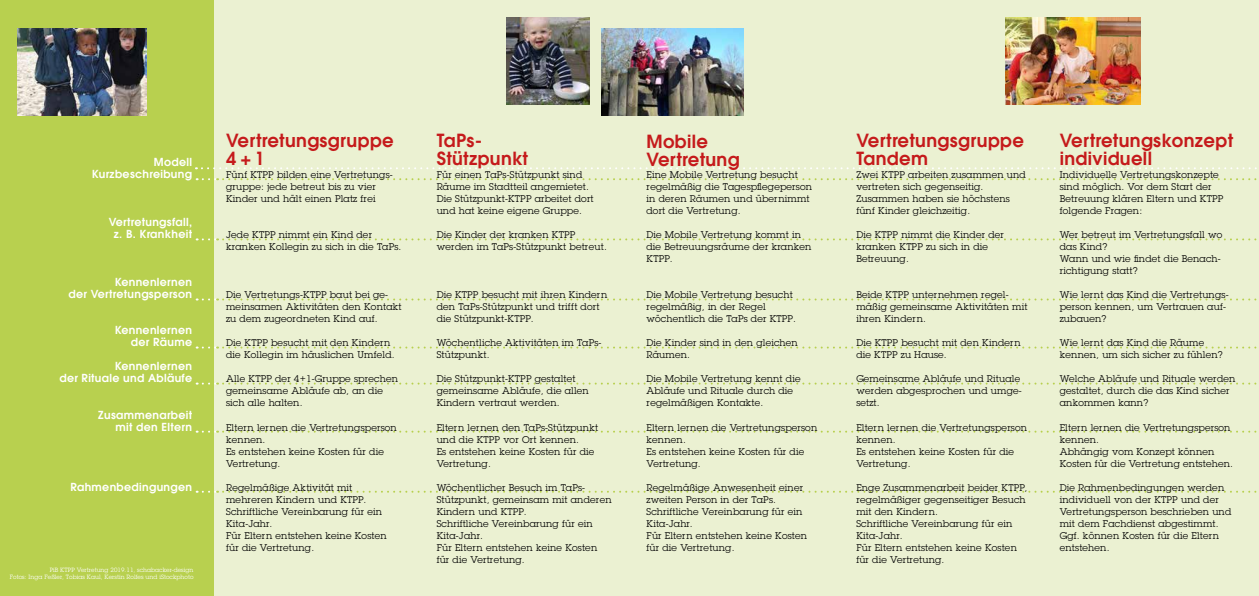
<style>
.page{position:relative;width:1259px;height:596px;background:#fff}
.page>*{position:absolute;margin:0;border:0;box-sizing:border-box;transform-origin:0 0}
.t1{font:600 18px/18px "ITC Avant Garde Std";letter-spacing:.02em;color:#c51a1b}
.t2{font:600 11px/12px "ITC Avant Garde Std";letter-spacing:.03em;color:#fff;text-align:right}
.t3{font:9.5px/12px "Lubalin Graph Std";letter-spacing:.02em;color:#000}
.t4{font:6px/7px "Lubalin Graph Std";letter-spacing:.01em;color:#fff;text-align:right}
</style>
<div class="page">
<div style="left:207px;top:0;width:1052px;height:595px;background:#ebf1d2"></div>
<div style="left:0;top:0;width:213px;height:595px;background:#b8d04f"></div>
<img style="left:507px;top:17px;width:83px;height:87px">
<img style="left:17px;top:28px;width:129px;height:88px">
<img style="left:602px;top:28px;width:141px;height:88px">
<img style="left:1005px;top:17px;width:135px;height:87px">
<svg style="left:197px;top:178px;width:1060px;height:2px"></svg>
<svg style="left:197px;top:238px;width:1060px;height:2px"></svg>
<svg style="left:197px;top:298px;width:1060px;height:2px"></svg>
<svg style="left:197px;top:346px;width:1060px;height:2px"></svg>
<svg style="left:197px;top:382px;width:1060px;height:2px"></svg>
<svg style="left:197px;top:430px;width:1060px;height:2px"></svg>
<svg style="left:197px;top:490px;width:1060px;height:2px"></svg>
<svg style="left:196px;top:167px;width:1061px;height:2px"></svg>
<p class="t2" style="left:92px;top:156px;width:102px">Modell<br>Kurzbeschreibung</p>
<p class="t2" style="left:109px;top:216px;width:85px;text-align:center">Vertretungsfall, z. B. Krankheit</p>
<p class="t2" style="left:68px;top:276px;width:125px">Kennenlernen<br>der Vertretungsperson</p>
<p class="t2" style="left:115px;top:324px;width:79px">Kennenlernen der Räume</p>
<p class="t2" style="left:59px;top:360px;width:134px">Kennenlernen<br>der Rituale und Abläufe</p>
<p class="t2" style="left:98px;top:408px;width:95px">Zusammenarbeit mit den Eltern</p>
<p class="t2" style="left:70px;top:480px;width:123px">Rahmenbedingungen</p>
<p class="t4" style="left:10px;top:566px;width:185px">PiB KTPP Vertretung 2019.11, schabacker-design<br>Fotos: Inga Feßler, Tobias Kaul, Kerstin Rolfes und iStockphoto</p>
<h1 class="t1" style="left:226px;top:131px;width:169px">Vertretungsgruppe<br>4 + 1</h1>
<p class="t3" style="left:226px;top:169px;width:168px">Fünf KTPP bilden eine Vertretungs&shy;gruppe: jede betreut bis zu vier<br>Kinder und hält einen Platz frei</p>
<p class="t3" style="left:226px;top:229px;width:177px">Jede KTPP nimmt ein Kind der kranken Kollegin zu sich in die TaPs.</p>
<p class="t3" style="left:226px;top:289px;width:177px">Die Vertretungs-KTPP baut bei ge&shy;meinsamen Aktivitäten den Kontakt zu dem zugeordneten Kind auf.</p>
<p class="t3" style="left:226px;top:337px;width:170px">Die KTPP besucht mit den Kindern die Kollegin im häuslichen Umfeld.</p>
<p class="t3" style="left:226px;top:373px;width:173px">Alle KTPP der 4+1-Gruppe sprechen gemeinsame Abläufe ab, an die sich alle halten.</p>
<p class="t3" style="left:226px;top:421px;width:172px">Eltern lernen die Vertretungsperson kennen.<br>Es entstehen keine Kosten für die<br>Vertretung.</p>
<p class="t3" style="left:226px;top:481px;width:162px">Regelmäßige Aktivität mit mehreren Kindern und KTPP.<br>Schriftliche Vereinbarung für ein<br>Kita-Jahr.<br>Für Eltern entstehen keine Kosten für die Vertretung.</p>
<h1 class="t1" style="left:437px;top:131px;width:93px">TaPs-<br>Stützpunkt</h1>
<p class="t3" style="left:437px;top:169px;width:158px">Für einen TaPs-Stützpunkt sind<br>Räume im Stadtteil angemietet.<br>Die Stützpunkt-KTPP arbeitet dort und hat keine eigene Gruppe.</p>
<p class="t3" style="left:437px;top:229px;width:172px">Die Kinder der kranken KTPP werden im TaPs-Stützpunkt betreut.</p>
<p class="t3" style="left:437px;top:289px;width:172px">Die KTPP besucht mit ihren Kindern den TaPs-Stützpunkt und trifft dort die Stützpunkt-KTPP.</p>
<p class="t3" style="left:437px;top:337px;width:166px">Wöchentliche Aktivitäten im TaPs-<br>Stützpunkt.</p>
<p class="t3" style="left:437px;top:373px;width:154px">Die Stützpunkt-KTPP gestaltet gemeinsame Abläufe, die allen<br>Kindern vertraut werden.</p>
<p class="t3" style="left:437px;top:421px;width:163px">Eltern lernen den TaPs-Stützpunkt und die KTPP vor Ort kennen.<br>Es entstehen keine Kosten für die<br>Vertretung.</p>
<p class="t3" style="left:437px;top:481px;width:177px">Wöchentlicher Besuch im TaPs-<br>Stützpunkt, gemeinsam mit anderen<br>Kindern und KTPP.<br>Schriftliche Vereinbarung für ein<br>Kita-Jahr.<br>Für Eltern entstehen keine Kosten für die Vertretung.</p>
<h1 class="t1" style="left:646px;top:132px;width:95px">Mobile<br>Vertretung</h1>
<p class="t3" style="left:646px;top:169px;width:167px">Eine Mobile Vertretung besucht regelmäßig die Tagespflegeperson in deren Räumen und übernimmt dort die Vertretung.</p>
<p class="t3" style="left:646px;top:229px;width:167px">Die Mobile Vertretung kommt in die Betreuungsräume der kranken<br>KTPP.</p>
<p class="t3" style="left:646px;top:289px;width:151px">Die Mobile Vertretung besucht regelmäßig, in der Regel wöchentlich die TaPs der KTPP.</p>
<p class="t3" style="left:646px;top:337px;width:153px">Die Kinder sind in den gleichen<br>Räumen.</p>
<p class="t3" style="left:646px;top:373px;width:156px">Die Mobile Vertretung kennt die<br>Abläufe und Rituale durch die regelmäßigen Kontakte.</p>
<p class="t3" style="left:646px;top:421px;width:172px">Eltern lernen die Vertretungsperson kennen.<br>Es entstehen keine Kosten für die<br>Vertretung.</p>
<p class="t3" style="left:646px;top:481px;width:162px">Regelmäßige Anwesenheit einer zweiten Person in der TaPs.<br>Schriftliche Vereinbarung für ein<br>Kita-Jahr.<br>Für Eltern entstehen keine Kosten für die Vertretung.</p>
<h1 class="t1" style="left:856px;top:131px;width:169px">Vertretungsgruppe<br>Tandem</h1>
<p class="t3" style="left:856px;top:169px;width:171px">Zwei KTPP arbeiten zusammen und vertreten sich gegenseitig.<br>Zusammen haben sie höchstens fünf Kinder gleichzeitig.</p>
<p class="t3" style="left:856px;top:229px;width:149px">Die KTPP nimmt die Kinder der kranken KTPP zu sich in die<br>Betreuung.</p>
<p class="t3" style="left:856px;top:289px;width:173px">Beide KTPP unternehmen regel&shy;mäßig gemeinsame Aktivitäten mit ihren Kindern.</p>
<p class="t3" style="left:856px;top:337px;width:166px">Die KTPP besucht mit den Kindern die KTPP zu Hause.</p>
<p class="t3" style="left:856px;top:373px;width:167px">Gemeinsame Abläufe und Rituale werden abgesprochen und umge&shy;setzt.</p>
<p class="t3" style="left:856px;top:421px;width:172px">Eltern lernen die Vertretungsperson kennen.<br>Es entstehen keine Kosten für die<br>Vertretung.</p>
<p class="t3" style="left:856px;top:481px;width:172px">Enge Zusammenarbeit beider KTPP, regelmäßiger gegenseitiger Besuch mit den Kindern.<br>Schriftliche Vereinbarung für ein<br>Kita-Jahr.<br>Für Eltern entstehen keine Kosten für die Vertretung.</p>
<h1 class="t1" style="left:1059px;top:131px;width:175px">Vertretungskonzept individuell</h1>
<p class="t3" style="left:1059px;top:169px;width:165px">Individuelle Vertretungskonzepte sind möglich. Vor dem Start der<br>Betreuung klären Eltern und KTPP folgende Fragen:</p>
<p class="t3" style="left:1059px;top:229px;width:164px">Wer betreut im Vertretungsfall wo das Kind?<br>Wann und wie findet die Benach&shy;richtigung statt?</p>
<p class="t3" style="left:1059px;top:289px;width:170px">Wie lernt das Kind die Vertretungs&shy;person kennen, um Vertrauen auf&shy;zubauen?</p>
<p class="t3" style="left:1059px;top:337px;width:165px">Wie lernt das Kind die Räume kennen, um sich sicher zu fühlen?</p>
<p class="t3" style="left:1059px;top:373px;width:177px">Welche Abläufe und Rituale werden gestaltet, durch die das Kind sicher ankommen kann?</p>
<p class="t3" style="left:1059px;top:421px;width:175px">Eltern lernen die Vertretungsperson kennen.<br>Abhängig vom Konzept können<br>Kosten für die Vertretung entstehen.</p>
<p class="t3" style="left:1059px;top:481px;width:173px">Die Rahmenbedingungen werden individuell von der KTPP und der<br>Vertretungsperson beschrieben und mit dem Fachdienst abgestimmt.<br>Ggf. können Kosten für die Eltern entstehen.</p>
</div>
